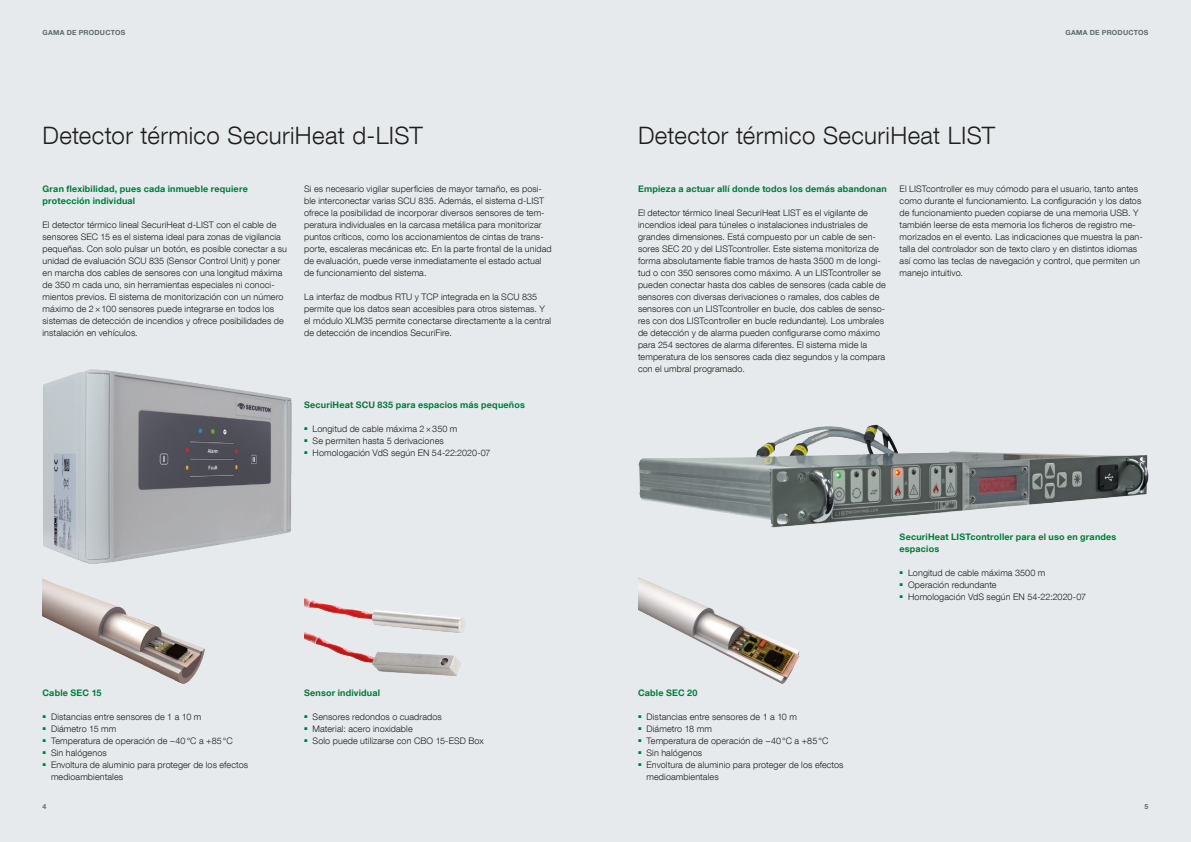
<style>
.page{position:relative;width:1191px;height:842px;background:#fff}
.page>*{position:absolute;margin:0;border:0;box-sizing:border-box;transform-origin:0 0}
.Titel{font:300 24px "Helvetica Neue LT Com";letter-spacing:.015em;color:#1d1d1b}
.LT{font:300 9px/12px "Helvetica Neue LT Com";letter-spacing:.01em;color:#1d1d1b}
.UT{font:700 9px/12px "Helvetica Neue LT Com";letter-spacing:.02em;color:#007b3d}
.t1{font:700 7px "Helvetica Neue LT Com";letter-spacing:.035em;color:#5d686e}
</style>
<div class="page">
<div style="left:0;top:0;width:595px;height:842px;background:#e7eaec"></div>
<div style="left:595px;top:0;width:596px;height:842px;background:#e7eaec"></div>
<img style="left:638px;top:424px;width:510px;height:104px">
<img style="left:43px;top:579px;width:161px;height:105px">
<img style="left:43px;top:369px;width:248px;height:195px">
<img style="left:638px;top:577px;width:161px;height:107px">
<img style="left:304px;top:597px;width:162px;height:79px">
<p class="t1" style="left:43px;top:28px;width:84px">Gama de productos</p>
<p class="t1" style="left:1065px;top:28px;width:84px">Gama de productos</p>
<p class="Titel" style="left:43px;top:120px;width:382px">Detector térmico SecuriHeat d-LIST</p>
<p class="UT" style="left:43px;top:182px;width:207px">Gran flexibilidad, pues cada inmueble requiere protección individual</p>
<p class="LT" style="left:43px;top:218px;width:246px">El detector térmico lineal SecuriHeat d-LIST con el cable de sensores SEC 15 es el sistema ideal para zonas de vigilancia pequeñas. Con solo pulsar un botón, es posible conectar a su unidad de evaluación SCU 835 (Sensor Control Unit) y poner en marcha dos cables de sensores con una longitud máxima de 350 m cada uno, sin herramientas especiales ni conoci&shy;mientos previos. El sistema de monitorización con un número máximo de 2×100 sensores puede integrarse en todos los sistemas de detección de incendios y ofrece posibilidades de instalación en vehículos.</p>
<p class="LT" style="left:304px;top:182px;width:249px">Si es necesario vigilar superficies de mayor tamaño, es posi&shy;ble interconectar varias SCU 835. Además, el sistema d-LIST ofrece la posibilidad de incorporar diversos sensores de tem&shy;peratura individuales en la carcasa metálica para monitorizar puntos críticos, como los accionamientos de cintas de trans&shy;porte, escaleras mecánicas etc. En la parte frontal de la unidad de evaluación, puede verse inmediatamente el estado actual de funcionamiento del sistema.</p>
<p class="LT" style="left:304px;top:290px;width:248px">La interfaz de modbus RTU y TCP integrada en la SCU 835 permite que los datos sean accesibles para otros sistemas. Y el módulo XLM35 permite conectarse directamente a la central de detección de incendios SecuriFire.</p>
<p class="UT" style="left:304px;top:398px;width:222px">SecuriHeat SCU 835 para espacios más pequeños</p>
<p class="LT" style="left:304px;top:422px;width:155px"><sup>■</sup> Longitud de cable máxima 2×350 m</p>
<p class="LT" style="left:304px;top:434px;width:141px"><sup>■</sup> Se permiten hasta 5 derivaciones</p>
<p class="LT" style="left:304px;top:446px;width:188px"><sup>■</sup> Homologación VdS según EN 54-22:2020-07</p>
<p class="UT" style="left:43px;top:686px;width:60px">Cable SEC 15</p>
<p class="LT" style="left:43px;top:710px;width:160px"><sup>■</sup> Distancias entre sensores de 1 a 10 m</p>
<p class="LT" style="left:43px;top:722px;width:75px"><sup>■</sup> Diámetro 15 mm</p>
<p class="LT" style="left:43px;top:734px;width:192px"><sup>■</sup> Temperatura de operación de −40°C a +85°C</p>
<p class="LT" style="left:43px;top:746px;width:66px"><sup>■</sup> Sin halógenos</p>
<p class="LT" style="left:51px;top:758px;width:198px;text-indent:-9px"><sup>■</sup> Envoltura de aluminio para proteger de los efectos medioambientales</p>
<p class="UT" style="left:304px;top:686px;width:78px">Sensor individual</p>
<p class="LT" style="left:304px;top:710px;width:139px"><sup>■</sup> Sensores redondos o cuadrados</p>
<p class="LT" style="left:304px;top:722px;width:110px"><sup>■</sup> Material: acero inoxidable</p>
<p class="LT" style="left:304px;top:734px;width:181px"><sup>■</sup> Solo puede utilizarse con CBO 15-ESD Box</p>
<p class="Titel" style="left:638px;top:120px;width:359px">Detector térmico SecuriHeat LIST</p>
<p class="UT" style="left:638px;top:182px;width:250px">Empieza a actuar allí donde todos los demás abandonan</p>
<p class="LT" style="left:638px;top:206px;width:249px">El detector térmico lineal SecuriHeat LIST es el vigilante de incendios ideal para túneles o instalaciones industriales de grandes dimensiones. Está compuesto por un cable de sen&shy;sores SEC 20 y del LISTcontroller. Este sistema monitoriza de forma absolutamente fiable tramos de hasta 3500 m de longi&shy;tud o con 350 sensores como máximo. A un LISTcontroller se pueden conectar hasta dos cables de sensores (cada cable de sensores con diversas derivaciones o ramales, dos cables de sensores con un LISTcontroller en bucle, dos cables de senso&shy;res con dos LISTcontroller en bucle redundante). Los umbrales de detección y de alarma pueden configurarse como máximo para 254 sectores de alarma diferentes. El sistema mide la temperatura de los sensores cada diez segundos y la compara con el umbral programado.</p>
<p class="LT" style="left:899px;top:182px;width:244px">El LISTcontroller es muy cómodo para el usuario, tanto antes como durante el funcionamiento. La configuración y los datos de funcionamiento pueden copiarse de una memoria USB. Y también leerse de esta memoria los ficheros de registro me&shy;morizados en el evento. Las indicaciones que muestra la pan&shy;talla del controlador son de texto claro y en distintos idiomas así como las teclas de navegación y control, que permiten un manejo intuitivo.</p>
<p class="UT" style="left:638px;top:686px;width:61px">Cable SEC 20</p>
<p class="LT" style="left:638px;top:710px;width:160px"><sup>■</sup> Distancias entre sensores de 1 a 10 m</p>
<p class="LT" style="left:638px;top:722px;width:75px"><sup>■</sup> Diámetro 18 mm</p>
<p class="LT" style="left:638px;top:734px;width:192px"><sup>■</sup> Temperatura de operación de −40°C a +85°C</p>
<p class="LT" style="left:638px;top:746px;width:66px"><sup>■</sup> Sin halógenos</p>
<p class="LT" style="left:646px;top:758px;width:198px;text-indent:-9px"><sup>■</sup> Envoltura de aluminio para proteger de los efectos medioambientales</p>
<p class="UT" style="left:899px;top:530px;width:218px">SecuriHeat LISTcontroller para el uso en grandes espacios</p>
<p class="LT" style="left:899px;top:566px;width:147px"><sup>■</sup> Longitud de cable máxima 3500 m</p>
<p class="LT" style="left:899px;top:578px;width:98px"><sup>■</sup> Operación redundante</p>
<p class="LT" style="left:899px;top:590px;width:188px"><sup>■</sup> Homologación VdS según EN 54-22:2020-07</p>
<p class="t1" style="left:43px;top:802px;width:5px">4</p>
<p class="t1" style="left:1144px;top:802px;width:5px">5</p>
</div>
